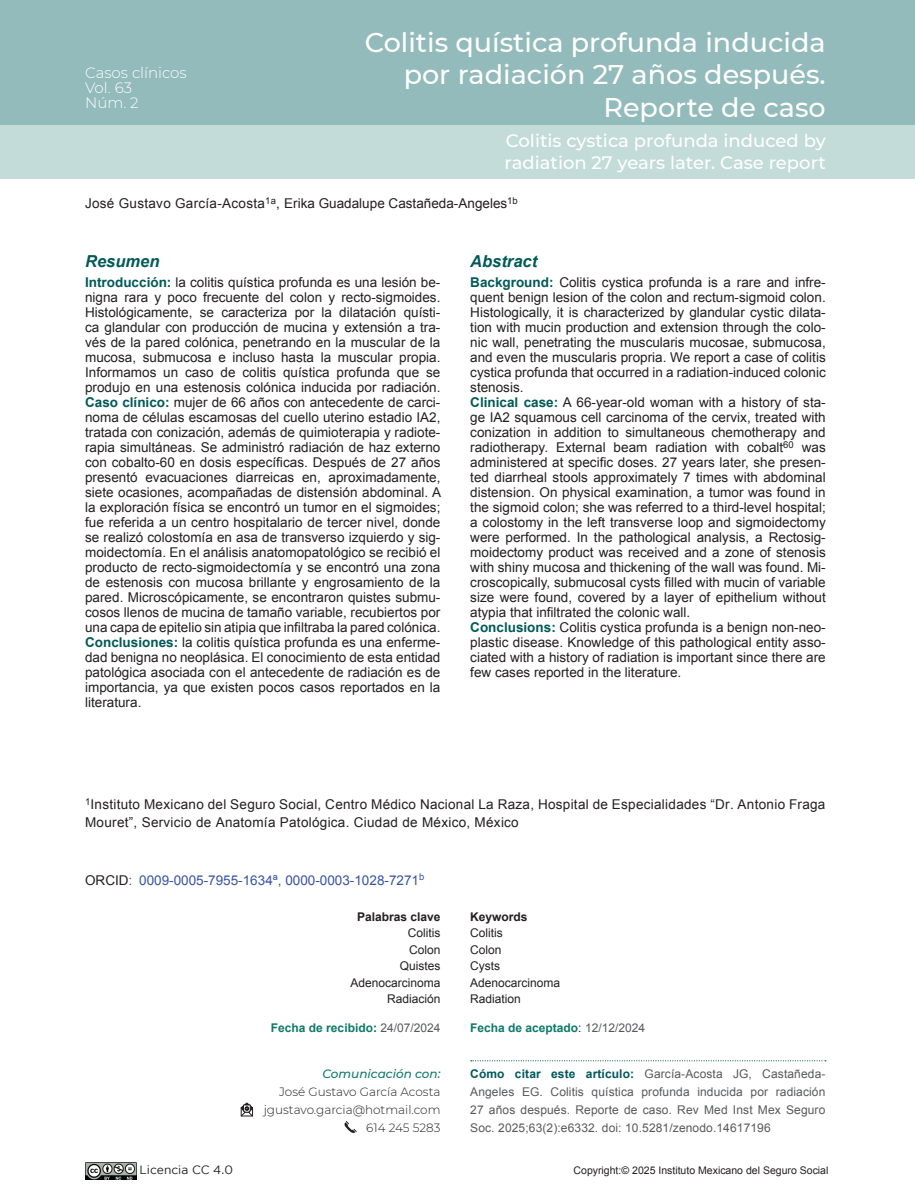
<style>
.page{position:relative;width:915px;height:1191px;background:#fff}
.page>*{position:absolute;margin:0;border:0;box-sizing:border-box;transform-origin:0 0}
.Titulo{font:500 27px/32.4px "Montserrat";color:#fff;text-align:right}
.Adscripciones_general{font:500 18px/21.6px "Montserrat";color:#fff}
.Título_resumen{font:italic 700 16.5px "Arial";color:#005a57}
.Adscripciones_general-2{font:300 15px "Montserrat";color:#fff}
.Adscripciones_general-3{font:13.5px/15px "Arial";color:#231f20;text-align:justify}
.Adscripciones_general-4{font:13.5px/18px "Arial";letter-spacing:.02em;color:#231f20}
.Autores{font:13.5px "Arial";color:#231f20}
.ORCID{font:13.5px "Arial";color:#3953a4}
.Declaración{font:12px/18px "Arial";letter-spacing:.01em;color:#58595b;text-align:justify}
.Comunicacion{font:300 12px/18px "Montserrat";color:#231f20;text-align:right}
.Recibido{font:700 12px "Arial";color:#0d7a6a}
.Palabras_clave{font:12px "Arial";color:#231f20}
.Keywords{font:12px "Arial";color:#231f20}
.Comunicacion-2{font:italic 500 12px "Montserrat";color:#0d7a6a}
.Título_palabras_clave{font:700 12px "Arial";color:#231f20}
.Adscripciones_general-5{font:12px "Gotham";color:#231f20}
.Título_keywords{font:700 12px "Arial";color:#231f20}
.Adscripciones_general-6{font:10.5px "Arial";color:#231f20}
.s1{font-weight:700;color:#005a57}
.s2{color:#231f20}
.s3{color:#58595b}
.s4{color:#005a57}
.s5{font-weight:400;color:#58595b}
.s6{font-weight:400;color:#231f20}
.s7{font-weight:700;color:#01585b}
</style>
<div class="page">
<div style="left:0;top:0;width:914px;height:125px;background:#93bbbb"></div>
<div style="left:0;top:125px;width:914px;height:54px;background:#c3dcd9"></div>
<svg style="left:470px;top:1060px;width:355px;height:1px"></svg>
<svg style="left:240px;top:1102px;width:13px;height:15px"></svg>
<svg style="left:344px;top:1121px;width:13px;height:12px"></svg>
<img style="left:85px;top:1162px;width:51px;height:17px">
<p class="Adscripciones_general-2" style="left:85px;top:62px;width:103px">Casos clínicos</p>
<p class="Adscripciones_general-2" style="left:85px;top:77px;width:48px">Vol. 63</p>
<p class="Adscripciones_general-2" style="left:85px;top:92px;width:55px">Núm. 2</p>
<p class="Titulo" style="left:364px;top:25px;width:462px">Colitis quística profunda inducida por radiación 27 años después.<br>Reporte de caso</p>
<p class="Adscripciones_general" style="left:504px;top:129px;width:323px">Colitis cystica profunda induced by radiation 27 years later. Case report</p>
<p class="Autores" style="left:85px;top:194px;width:434px">José Gustavo García-Acosta<sup>1a</sup>, Erika Guadalupe Castañeda-Angeles<sup>1b</sup></p>
<p class="Título_resumen" style="left:85px;top:251px;width:76px">Resumen</p>
<p class="Título_resumen" style="left:470px;top:251px;width:68px">Abstract</p>
<p class="Adscripciones_general-3" style="left:470px;top:275px;width:357px"><span class="s1">Background:</span> Colitis cystica profunda is a rare and infre&shy;quent benign lesion of the colon and rectum-sigmoid colon.<br>Histologically, it is characterized by glandular cystic dilata&shy;tion with mucin production and extension through the colo&shy;nic wall, penetrating the muscularis mucosae, submucosa, and even the muscularis propria. We report a case of colitis cystica profunda that occurred in a radiation-induced colonic stenosis.</p>
<p class="Adscripciones_general-3" style="left:470px;top:395px;width:357px"><span class="s1">Clinical case:</span> A 66-year-old woman with a history of sta&shy;ge IA2 squamous cell carcinoma of the cervix, treated with conization in addition to simultaneous chemotherapy and radiotherapy. External beam radiation with cobalt<sup>60</sup> was administered at specific doses. 27 years later, she presen&shy;ted diarrheal stools approximately 7 times with abdominal distension. On physical examination, a tumor was found in the sigmoid colon; she was referred to a third-level hospital; a colostomy in the left transverse loop and sigmoidectomy were performed. In the pathological analysis, a Rectosig&shy;moidectomy product was received and a zone of stenosis with shiny mucosa and thickening of the wall was found. Mi&shy;croscopically, submucosal cysts filled with mucin of variable size were found, covered by a layer of epithelium without atypia that infiltrated the colonic wall.</p>
<p class="Adscripciones_general-3" style="left:470px;top:620px;width:357px"><span class="s1">Conclusions:</span> Colitis cystica profunda is a benign non-neo&shy;plastic disease. Knowledge of this pathological entity asso&shy;ciated with a history of radiation is important since there are few cases reported in the literature.</p>
<p class="Adscripciones_general-3" style="left:85px;top:275px;width:357px"><span class="s1">Introducción:</span> la colitis quística profunda es una lesión be&shy;nigna rara y poco frecuente del colon y recto-sigmoides.<br>Histológicamente, se caracteriza por la dilatación quísti&shy;ca glandular con producción de mucina y extensión a tra&shy;vés de la pared colónica, penetrando en la muscular de la mucosa, submucosa e incluso hasta la muscular propia.<br>Informamos un caso de colitis quística profunda que se produjo en una estenosis colónica inducida por radiación.<br><span class="s1">Caso clínico:</span> mujer de 66 años con antecedente de carci&shy;noma de células escamosas del cuello uterino estadio IA2, tratada con conización, además de quimioterapia y radiote&shy;rapia simultáneas. Se administró radiación de haz externo con cobalto-60 en dosis específicas. Después de 27 años presentó evacuaciones diarreicas en, aproximadamente, siete ocasiones, acompañadas de distensión abdominal. A la exploración física se encontró un tumor en el sigmoides; fue referida a un centro hospitalario de tercer nivel, donde se realizó colostomía en asa de transverso izquierdo y sig&shy;moidectomía. En el análisis anatomopatológico se recibió el producto de recto-sigmoidectomía y se encontró una zona de estenosis con mucosa brillante y engrosamiento de la pared. Microscópicamente, se encontraron quistes submu&shy;cosos llenos de mucina de tamaño variable, recubiertos por una capa de epitelio sin atipia que infiltraba la pared colónica.<br><span class="s1">Conclusiones:</span> la colitis quística profunda es una enferme&shy;dad benigna no neoplásica. El conocimiento de esta entidad patológica asociada con el antecedente de radiación es de importancia, ya que existen pocos casos reportados en la literatura.</p>
<p class="Adscripciones_general-4" style="left:85px;top:795px;width:741px"><sup>1</sup>Instituto Mexicano del Seguro Social, Centro Médico Nacional La Raza, Hospital de Especialidades “Dr. Antonio Fraga<br>Mouret”, Servicio de Anatomía Patológica. Ciudad de México, México</p>
<p class="ORCID" style="left:85px;top:871px;width:340px"><span class="s2">ORCID</span><span class="s3">:</span> 0009-0005-7955-1634ª, 0000-0003-1028-7271<sup>b</sup></p>
<p class="Título_palabras_clave" style="left:357px;top:908px;width:85px">Palabras clave</p>
<p class="Palabras_clave" style="left:407px;top:925px;width:34px">Colitis</p>
<p class="Palabras_clave" style="left:409px;top:942px;width:33px">Colon</p>
<p class="Palabras_clave" style="left:399px;top:958px;width:42px">Quistes</p>
<p class="Palabras_clave" style="left:350px;top:975px;width:92px">Adenocarcinoma</p>
<p class="Palabras_clave" style="left:387px;top:991px;width:55px">Radiación</p>
<p class="Título_keywords" style="left:470px;top:908px;width:59px">Keywords</p>
<p class="Keywords" style="left:470px;top:925px;width:34px">Colitis</p>
<p class="Keywords" style="left:470px;top:942px;width:33px">Colon</p>
<p class="Keywords" style="left:470px;top:958px;width:31px">Cysts</p>
<p class="Keywords" style="left:470px;top:975px;width:92px">Adenocarcinoma</p>
<p class="Keywords" style="left:470px;top:991px;width:52px">Radiation</p>
<p class="Recibido" style="left:271px;top:1019px;width:171px">Fecha de recibido<span class="s4">:</span> <span class="s5">24/07/2024</span></p>
<p class="Recibido" style="left:470px;top:1020px;width:176px">Fecha de aceptado<span class="s6">:</span> <span class="s5">12/12/2024</span></p>
<p class="Comunicacion-2" style="left:322px;top:1065px;width:119px">Comunicación con:</p>
<p class="Comunicacion" style="left:279px;top:1082px;width:163px">José Gustavo García Acosta</p>
<p class="Comunicacion" style="left:263px;top:1100px;width:178px">jgustavo.garcia@hotmail.com<br>614 245 5283</p>
<p class="Declaración" style="left:470px;top:1064px;width:356px"><span class="s7">Cómo citar este artículo:</span> García-Acosta JG, Castañeda-Angeles EG. Colitis quística profunda inducida por radiación 27 años después. Reporte de caso. Rev Med Inst Mex Seguro Soc. 2025;63(2):e6332. doi: 10.5281/zenodo.14617196</p>
<p class="Adscripciones_general-5" style="left:139px;top:1162px;width:95px">Licencia CC 4.0</p>
<p class="Adscripciones_general-6" style="left:573px;top:1163px;width:256px">Copyright:© 2025 Instituto Mexicano del Seguro Social</p>
</div>
